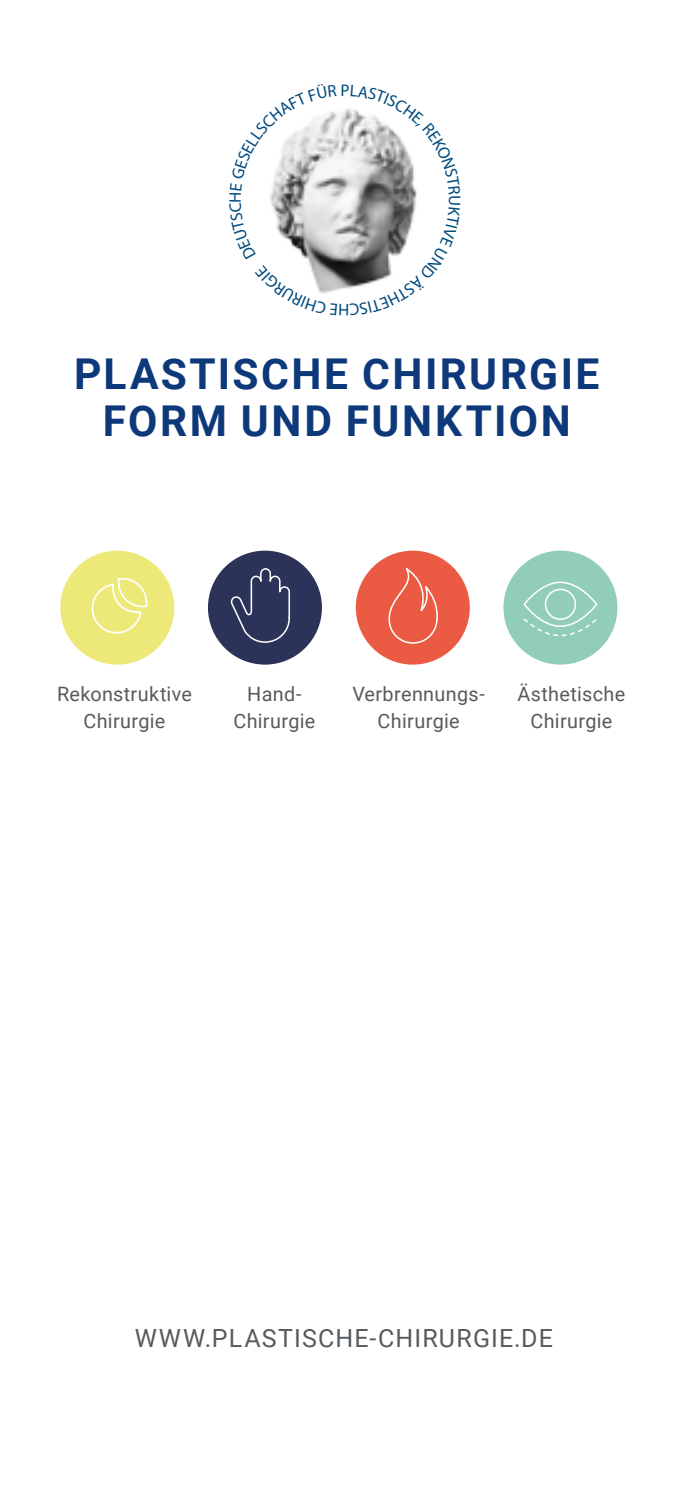
<style>
.page{position:relative;width:695px;height:1489px;background:#fff}
.page>*{position:absolute;margin:0;border:0;box-sizing:border-box;transform-origin:0 0}
.t1{font:700 42.5px/47.5px "Roboto";letter-spacing:.06em;color:#0d387a;text-align:center}
.t2{font:25px "Roboto";letter-spacing:.045em;color:#565b5f}
.t3{font:19.75px/27.2px "Roboto";letter-spacing:.015em;color:#565b5f;text-align:center}
.t4{font:17.25px/15.2px "Roboto";color:#000;text-align:center}
</style>
<div class="page">
<div style="left:60px;top:550px;width:114px;height:114px;background:#ede979;border-radius:50%"></div>
<svg style="left:91px;top:577px;width:57px;height:57px"></svg>
<div style="left:208px;top:550px;width:114px;height:114px;background:#2c3359;border-radius:50%"></div>
<svg style="left:230px;top:568px;width:60px;height:75px"></svg>
<div style="left:356px;top:550px;width:113px;height:114px;background:#eb5b44;border-radius:50%"></div>
<svg style="left:388px;top:568px;width:50px;height:76px"></svg>
<div style="left:503px;top:550px;width:114px;height:114px;background:#92cdbb;border-radius:50%"></div>
<div style="left:544px;top:588px;width:32px;height:32px;border:2px solid #fff;border-radius:50%"></div>
<div style="left:523px;top:581px;width:74px;height:46px;border:2px solid #fff;border-radius:50%"></div>
<svg style="left:523px;top:617px;width:74px;height:20px"></svg>
<svg style="left:270px;top:109px;width:147px;height:185px"></svg>
<h1 class="t1" style="left:74px;top:348px;width:526px">PLASTISCHE CHIRURGIE<br>FORM UND FUNKTION</h1>
<p class="t3" style="left:57px;top:679px;width:136px">Rekonstruktive<br>Chirurgie</p>
<p class="t3" style="left:233px;top:679px;width:84px">Hand-<br>Chirurgie</p>
<p class="t3" style="left:352px;top:679px;width:134px">Verbrennungs-<br>Chirurgie</p>
<p class="t3" style="left:517px;top:679px;width:109px">Ästhetische<br>Chirurgie</p>
<p class="t4" style="left:59px;top:692px;width:116px">Rekonstruktive<br>Chirurgie</p>
<p class="t4" style="left:230px;top:692px;width:71px">Hand<br>Chirurgie</p>
<p class="t4" style="left:357px;top:692px;width:113px">Verbrennungs-<br>Chirurgie</p>
<p class="t4" style="left:514px;top:692px;width:93px">Ästhetische<br>Chirurgie</p>
<p class="t2" style="left:135px;top:1320px;width:419px">WWW.PLASTISCHE-CHIRURGIE.DE</p>
</div>
